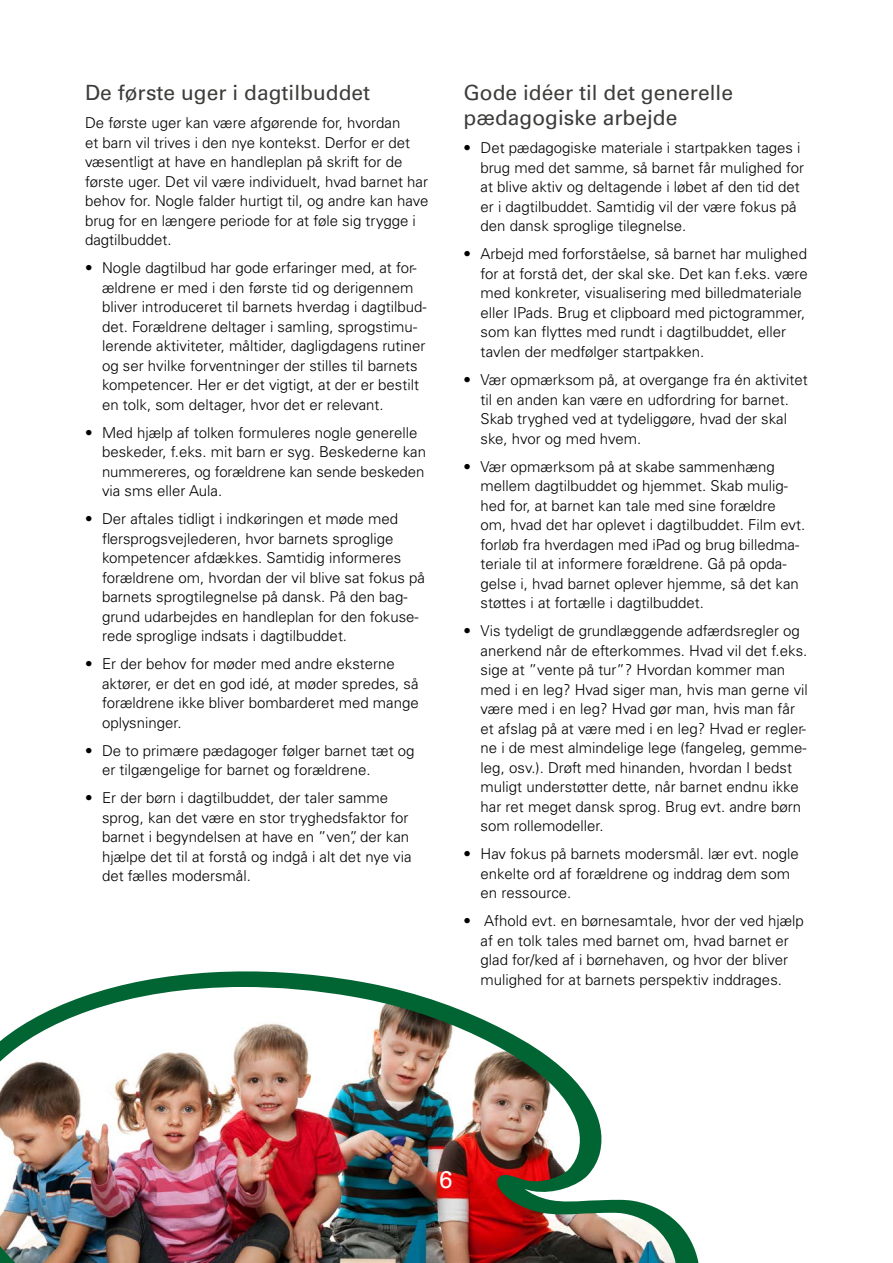
<style>
.page{position:relative;width:893px;height:1263px;background:#fff}
.page>*{position:absolute;margin:0;border:0;box-sizing:border-box;transform-origin:0 0}
.t1{font:24px "Univers LT Std";color:#fff}
.t2{font:21px/25.2px "Univers LT Std";color:#3c3c3b}
.t3{font:300 15px/19.5px "Univers LT Std";color:#000}
</style>
<div class="page">
<svg style="left:115px;top:971px;width:584px;height:292px"></svg>
<img style="left:0;top:987px;width:676px;height:276px">
<h2 class="t2" style="left:85px;top:80px;width:287px">De første uger i dagtilbuddet</h2>
<p class="t3" style="left:85px;top:113px;width:345px">De første uger kan være afgørende for, hvordan<br>et barn vil trives i den nye kontekst. Derfor er det væsentligt at have en handleplan på skrift for de første uger. Det vil være individuelt, hvad barnet har behov for. Nogle falder hurtigt til, og andre kan have brug for en længere periode for at føle sig trygge i dagtilbuddet.</p>
<p class="t3" style="left:102px;top:258px;width:326px;text-indent:-17px">• Nogle dagtilbud har gode erfaringer med, at for&shy;ældrene er med i den første tid og derigennem bliver introduceret til barnets hverdag i dagtilbud&shy;det. Forældrene deltager i samling, sprogstimu&shy;lerende aktiviteter, måltider, dagligdagens rutiner og ser hvilke forventninger der stilles til barnets kompetencer. Her er det vigtigt, at der er bestilt en tolk, som deltager, hvor det er relevant.</p>
<p class="t3" style="left:102px;top:423px;width:325px;text-indent:-17px">• Med hjælp af tolken formuleres nogle generelle beskeder, f.eks. mit barn er syg. Beskederne kan nummereres, og forældrene kan sende beskeden via sms eller Aula.</p>
<p class="t3" style="left:102px;top:509px;width:325px;text-indent:-17px">• Der aftales tidligt i indkøringen et møde med flersprogsvejlederen, hvor barnets sproglige kompetencer afdækkes. Samtidig informeres forældrene om, hvordan der vil blive sat fokus på barnets sprogtilegnelse på dansk. På den bag&shy;grund udarbejdes en handleplan for den fokuse&shy;rede sproglige indsats i dagtilbuddet.</p>
<p class="t3" style="left:102px;top:654px;width:318px;text-indent:-17px">• Er der behov for møder med andre eksterne aktører, er det en god idé, at møder spredes, så forældrene ikke bliver bombarderet med mange oplysninger.</p>
<p class="t3" style="left:102px;top:741px;width:314px;text-indent:-17px">• De to primære pædagoger følger barnet tæt og er tilgængelige for barnet og forældrene.</p>
<p class="t3" style="left:102px;top:788px;width:311px;text-indent:-17px">• Er der børn i dagtilbuddet, der taler samme sprog, kan det være en stor tryghedsfaktor for barnet i begyndelsen at have en ”ven”, der kan hjælpe det til at forstå og indgå i alt det nye via det fælles modersmål.</p>
<h2 class="t2" style="left:463px;top:80px;width:271px">Gode idéer til det generelle pædagogiske arbejde</h2>
<p class="t3" style="left:480px;top:138px;width:325px;text-indent:-17px">• Det pædagogiske materiale i startpakken tages i brug med det samme, så barnet får mulighed for at blive aktiv og deltagende i løbet af den tid det er i dagtilbuddet. Samtidig vil der være fokus på den dansk sproglige tilegnelse.</p>
<p class="t3" style="left:480px;top:244px;width:329px;text-indent:-17px">• Arbejd med forforståelse, så barnet har mulighed for at forstå det, der skal ske. Det kan f.eks. være med konkreter, visualisering med billedmateriale eller IPads. Brug et clipboard med pictogrammer, som kan flyttes med rundt i dagtilbuddet, eller tavlen der medfølger startpakken.</p>
<p class="t3" style="left:480px;top:370px;width:329px;text-indent:-17px">• Vær opmærksom på, at overgange fra én aktivitet til en anden kan være en udfordring for barnet.<br>Skab tryghed ved at tydeliggøre, hvad der skal ske, hvor og med hvem.</p>
<p class="t3" style="left:480px;top:456px;width:326px;text-indent:-17px">• Vær opmærksom på at skabe sammenhæng mellem dagtilbuddet og hjemmet. Skab mulig&shy;hed for, at barnet kan tale med sine forældre om, hvad det har oplevet i dagtilbuddet. Film evt. forløb fra hverdagen med iPad og brug billedma&shy;teriale til at informere forældrene. Gå på opda&shy;gelse i, hvad barnet oplever hjemme, så det kan støttes i at fortælle i dagtilbuddet.</p>
<p class="t3" style="left:480px;top:621px;width:329px;text-indent:-17px">• Vis tydeligt de grundlæggende adfærdsregler og anerkend når de efterkommes. Hvad vil det f.eks. sige at ”vente på tur”? Hvordan kommer man med i en leg? Hvad siger man, hvis man gerne vil være med i en leg? Hvad gør man, hvis man får et afslag på at være med i en leg? Hvad er regler&shy;ne i de mest almindelige lege (fangeleg, gemme&shy;leg, osv.). Drøft med hinanden, hvordan I bedst muligt understøtter dette, når barnet endnu ikke har ret meget dansk sprog. Brug evt. andre børn som rollemodeller.</p>
<p class="t3" style="left:480px;top:844px;width:320px;text-indent:-17px">• Hav fokus på barnets modersmål. lær evt. nogle enkelte ord af forældrene og inddrag dem som en ressource.</p>
<p class="t3" style="left:463px;top:911px;width:342px;text-align:center">• Afhold evt. en børnesamtale, hvor der ved hjælp af en tolk tales med barnet om, hvad barnet er<br>glad for/ked af i børnehaven, og hvor der bliver mulighed for at barnets perspektiv inddrages.</p>
<h1 class="t1" style="left:439px;top:1165px;width:15px">6</h1>
</div>
